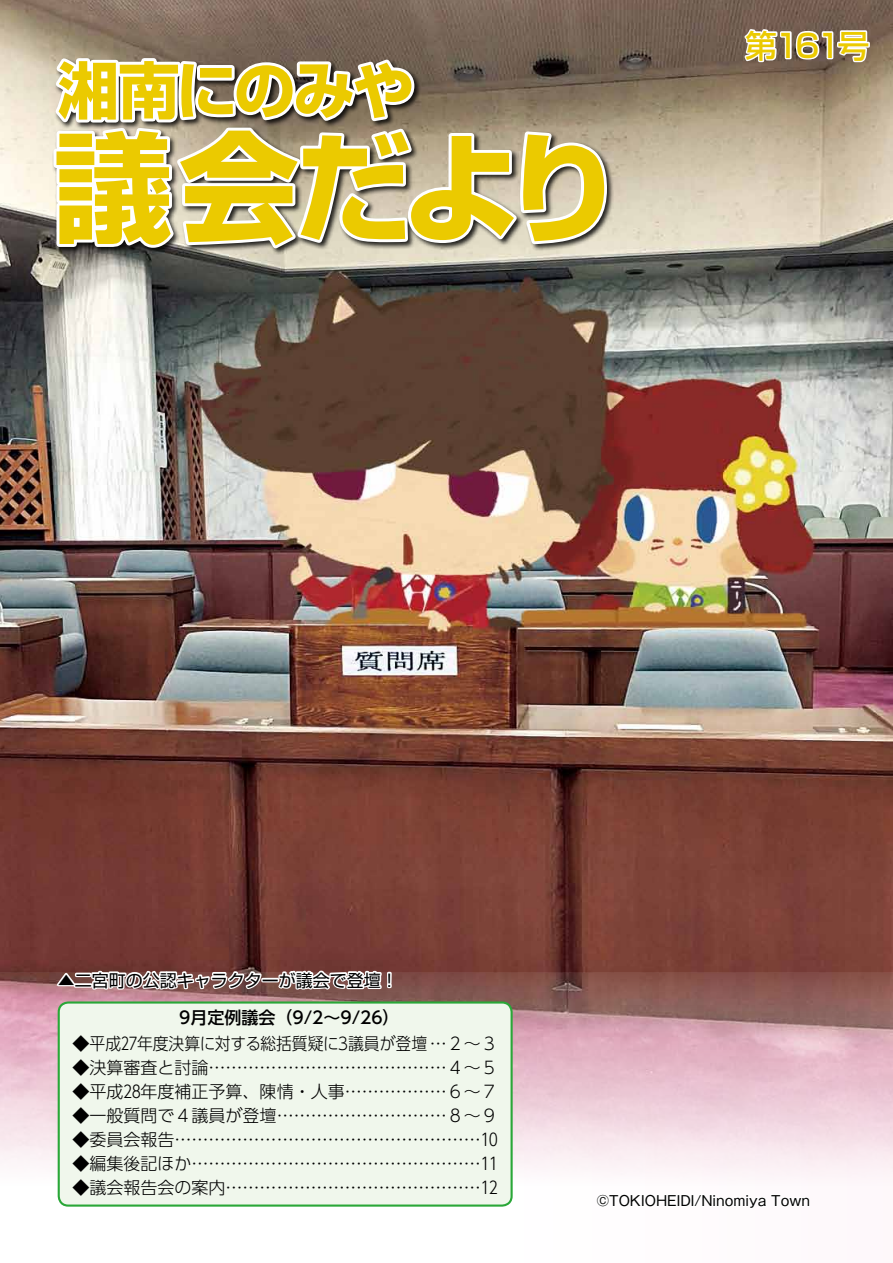
<style>
.page{position:relative;width:893px;height:1263px;background:#fff}
.page>*{position:absolute;margin:0;border:0;box-sizing:border-box;transform-origin:0 0}
.t1{font:700 119.1px "Shin Go Pr 6 N";letter-spacing:-.07em;color:#ebca00}
.t2{font:700 61.65px "Shin Go Pr 6 N";letter-spacing:-.04em;color:#ebca00}
.t3{font:500 31.95px "Shin Go Pr 6 N";letter-spacing:-.1em;color:#ebca00}
.t4{font:300 16.95px "UD Shin Go Pro";color:#000}
.t5{font:16.95px "Shin Go Pr 6 N";color:#000}
.t6{font:500 16.95px "UD Shin Go Pro";color:#000}
.t7{font:300 16.95px "UD Shin Go Pro";color:#000;scale:.93 1}
.t8{font:13.8px "Gothic MB101 Pr 6 N";color:#000}
</style>
<div class="page">
<img style="left:0;top:0;width:893px;height:973px">
<svg style="left:0;top:973px;width:893px;height:234px"></svg>
<svg style="left:739px;top:27px;width:132px;height:37px"></svg>
<div style="left:52px;top:126px;width:562px;height:129px;background:#000;opacity:.85"></div>
<svg style="left:51px;top:54px;width:559px;height:199px"></svg>
<div style="left:59px;top:1002px;width:453px;height:203px;background:#f0f7ec;border-radius:10px"></div>
<div style="left:58px;top:1001px;width:455px;height:205px;border:2px solid #2aa738;border-radius:10px"></div>
<svg style="left:52px;top:970px;width:28px;height:18px"></svg>
<div style="left:74px;top:983px;width:19px;height:5px;border:3px solid #fff"></div>
<svg style="left:90px;top:968px;width:174px;height:33px"></svg>
<svg style="left:275px;top:968px;width:117px;height:24px"></svg>
<svg style="left:595px;top:1190px;width:216px;height:17px"></svg>
<h2 class="t2" style="left:58px;top:41px;width:358px">湘南にのみや</h2>
<h1 class="t1" style="left:53px;top:93px;width:571px">議会だより</h1>
<h3 class="t3" style="left:745px;top:19px;width:126px">第161号</h3>
<p class="t5" style="left:58px;top:966px;width:342px">▲二宮町の公認キャラクターが議会で登壇!</p>
<p class="t6" style="left:179px;top:1004px;width:98px">9月定例議会</p>
<p class="t6" style="left:284px;top:1004px;width:109px">)9/2~9/26(</p>
<p class="t7" style="left:348px;top:1030px;width:162px">議員が登壇 .... . . ２~３</p>
<p class="t4" style="left:73px;top:1030px;width:268px">◆平成27年度決算に対する総括質疑に</p>
<p class="t4" style="left:73px;top:1054px;width:427px">◆決算審査と討論..........................................４~５</p>
<p class="t4" style="left:73px;top:1078px;width:427px">◆平成28年度補正予算、陳情・人事...... ...............６~７</p>
<p class="t4" style="left:73px;top:1102px;width:427px">◆一般質問で４議員が登壇..............................８~９</p>
<p class="t4" style="left:73px;top:1126px;width:427px">◆委員会報告......................................................１０</p>
<p class="t4" style="left:73px;top:1149px;width:416px">◆編集後記ほか...................................................11</p>
<p class="t4" style="left:73px;top:1173px;width:426px">◆議会報告会の案内.............................................１２</p>
<p class="t7" style="left:335px;top:1030px;width:19px">３</p>
<p class="t8" style="left:597px;top:1189px;width:215px">©TOKIOHEIDI/Ninomiya Town</p>
</div>
